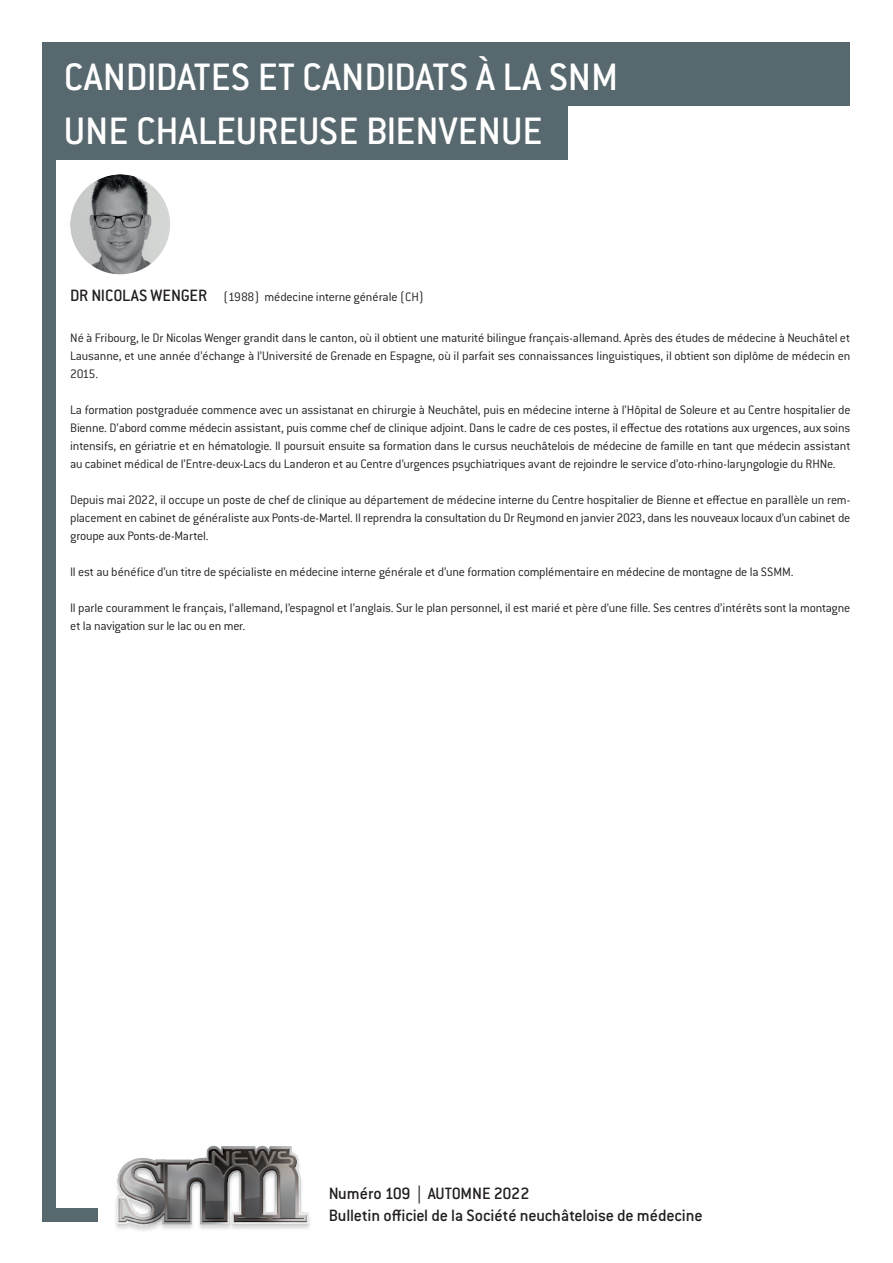
<style>
.page{position:relative;width:893px;height:1263px;background:#fff}
.page>*{position:absolute;margin:0;border:0;box-sizing:border-box;transform-origin:0 0}
.t1{font:500 42px/54px "Conduit ITC Std";color:#fff}
.t2{font:500 18px/21.6px "Conduit ITC Std";letter-spacing:-.015em;color:#231f20}
.t3{font:300 13.5px/18px "Conduit ITC Std";letter-spacing:-.015em;color:#231f20;text-align:justify}
.s1{font-weight:500;font-size:18px}
</style>
<div class="page">
<div style="left:43px;top:106px;width:525px;height:54px;background:#57686e"></div>
<div style="left:43px;top:43px;width:807px;height:63px;background:#57686e"></div>
<div style="left:43px;top:117px;width:13px;height:1103px;background:#57686e"></div>
<div style="left:43px;top:1208px;width:55px;height:13px;background:#57686e"></div>
<img style="left:116px;top:1145px;width:194px;height:86px">
<img style="left:70px;top:174px;width:100px;height:100px;border-radius:50px">
<h1 class="t1" style="left:64px;top:49px;width:556px">CANDIDATES ET CANDIDATS À LA SNM<br>UNE CHALEUREUSE BIENVENUE</h1>
<p class="t3" style="left:70px;top:287px;width:355px"><span class="s1">DR NICOLAS WENGER</span> (1988) médecine interne générale (CH)</p>
<p class="t3" style="left:70px;top:328px;width:782px">Né à Fribourg, le Dr Nicolas Wenger grandit dans le canton, où il obtient une maturité bilingue français-allemand. Après des études de médecine à Neuchâtel et Lausanne, et une année d’échange à l’Université de Grenade en Espagne, où il parfait ses connaissances linguistiques, il obtient son diplôme de médecin en 2015.</p>
<p class="t3" style="left:70px;top:400px;width:782px">La formation postgraduée commence avec un assistanat en chirurgie à Neuchâtel, puis en médecine interne à l’Hôpital de Soleure et au Centre hospitalier de Bienne. D’abord comme médecin assistant, puis comme chef de clinique adjoint. Dans le cadre de ces postes, il effectue des rotations aux urgences, aux soins intensifs, en gériatrie et en hématologie. Il poursuit ensuite sa formation dans le cursus neuchâtelois de médecine de famille en tant que médecin assistant au cabinet médical de l’Entre-deux-Lacs du Landeron et au Centre d’urgences psychiatriques avant de rejoindre le service d’oto-rhino-laryngologie du RHNe.</p>
<p class="t3" style="left:70px;top:490px;width:782px">Depuis mai 2022, il occupe un poste de chef de clinique au département de médecine interne du Centre hospitalier de Bienne et effectue en parallèle un rem&shy;placement en cabinet de généraliste aux Ponts-de-Martel. Il reprendra la consultation du Dr Reymond en janvier 2023, dans les nouveaux locaux d’un cabinet de groupe aux Ponts-de-Martel.</p>
<p class="t3" style="left:70px;top:562px;width:725px">Il est au bénéfice d’un titre de spécialiste en médecine interne générale et d’une formation complémentaire en médecine de montagne de la SSMM.</p>
<p class="t3" style="left:70px;top:598px;width:782px">Il parle couramment le français, l’allemand, l’espagnol et l’anglais. Sur le plan personnel, il est marié et père d’une fille. Ses centres d’intérêts sont la montagne et la navigation sur le lac ou en mer.</p>
<h2 class="t2" style="left:329px;top:1182px;width:375px">Numéro 109 | AUTOMNE 2022<br>Bulletin officiel de la Société neuchâteloise de médecine</h2>
</div>
